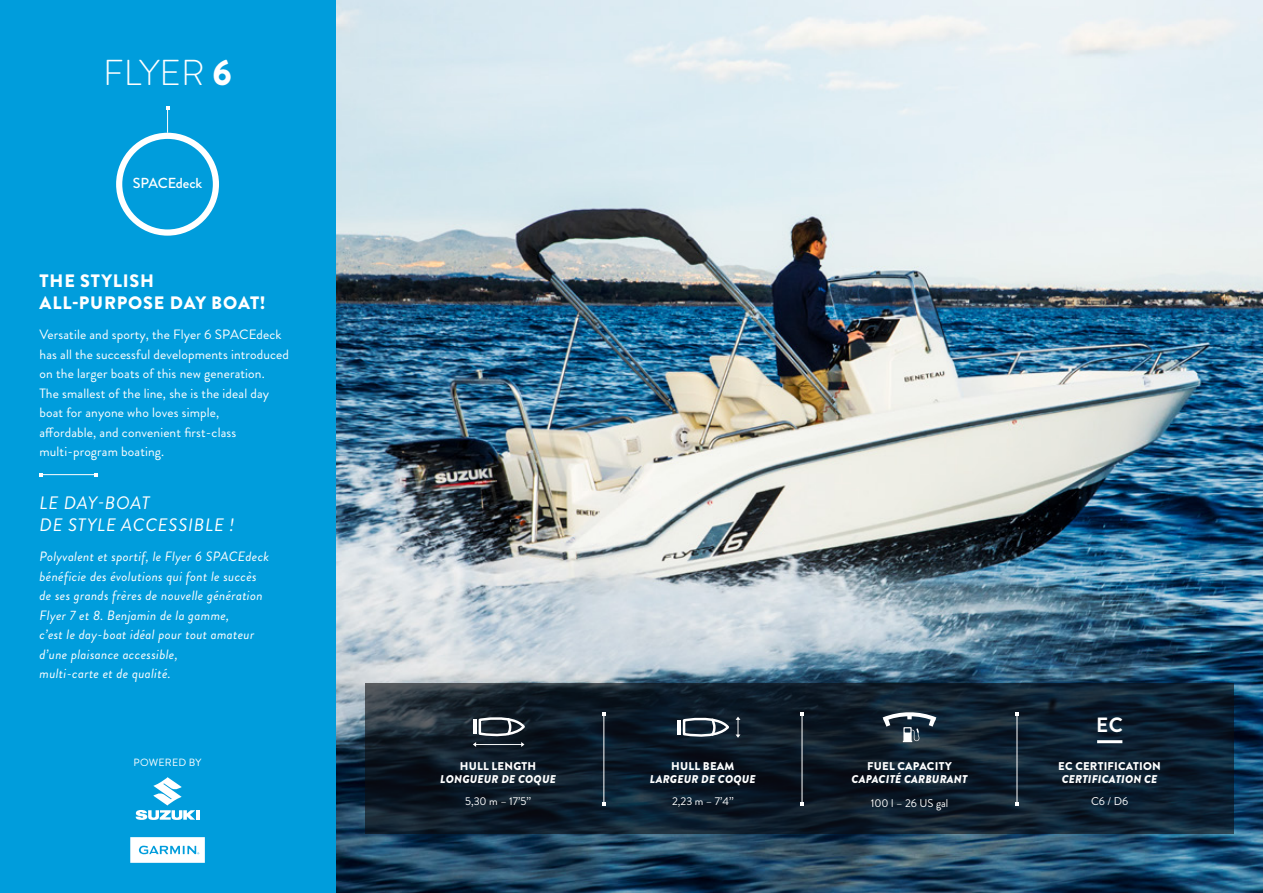
<style>
.page{position:relative;width:1263px;height:893px;background:#fff}
.page>*{position:absolute;margin:0;border:0;box-sizing:border-box;transform-origin:0 0}
.t1{font:300 36px "Brandon Grotesque";color:#fff}
.t2{font:700 20.7px "Brandon Grotesque";color:#fff}
.t3{font:900 18px/21.6px "Brandon Grotesque";letter-spacing:.045em;color:#fff}
.t4{font:italic 18px/21.6px "Brandon Grotesque";letter-spacing:.045em;color:#fff}
.t5{font:500 14.55px "Brandon Grotesque";letter-spacing:-.01em;color:#fff}
.t6{font:13.5px/19.5px "Brandon Grotesque";letter-spacing:.01em;color:#fff}
.t7{font:italic 13.5px/19.5px "Brandon Grotesque";letter-spacing:.025em;color:#fff}
.t8{font:italic 900 11.25px "Brandon Grotesque";letter-spacing:.02em;color:#fff}
.t9{font:900 11.25px "Brandon Grotesque";letter-spacing:.02em;color:#fff}
.t10{font:11.25px "Brandon Grotesque";color:#fff}
.t11{font:10.5px "Brandon Grotesque";letter-spacing:.02em;color:#fff}
.s1{font-weight:900}
</style>
<div class="page">
<img style="left:335px;top:0;width:928px;height:893px">
<div style="left:0;top:0;width:335px;height:893px;background:#009ddc"></div>
<svg style="left:116px;top:106px;width:103px;height:130px"></svg>
<hr style="left:41px;top:474px;width:55px;height:1px;background:#fff">
<svg style="left:365px;top:684px;width:868px;height:150px;background:#101f2d"></svg>
<hr style="left:603px;top:714px;width:1px;height:90px;background:#fff">
<hr style="left:802px;top:714px;width:1px;height:90px;background:#fff">
<svg style="left:800px;top:712px;width:4px;height:4px"></svg>
<hr style="left:1016px;top:714px;width:1px;height:90px;background:#fff">
<svg style="left:1015px;top:712px;width:4px;height:4px"></svg>
<hr style="left:678px;top:720px;width:3px;height:14px;background:#fff">
<svg style="left:682px;top:714px;width:58px;height:25px"></svg>
<svg style="left:473px;top:714px;width:53px;height:33px"></svg>
<svg style="left:883px;top:710px;width:53px;height:32px"></svg>
<hr style="left:1097px;top:740px;width:25px;height:3px;background:#fff">
<svg style="left:136px;top:777px;width:63px;height:43px"></svg>
<svg style="left:130px;top:837px;width:75px;height:26px;background:#def2fa"></svg>
<h1 class="t1" style="left:103px;top:48px;width:130px">FLYER <span class="s1">6</span></h1>
<p class="t5" style="left:133px;top:172px;width:71px">SPACEdeck</p>
<h3 class="t3" style="left:40px;top:270px;width:227px">THE STYLISH<br>ALL-PURPOSE DAY BOAT!</h3>
<p class="t6" style="left:40px;top:325px;width:251px">Versatile and sporty, the Flyer 6 SPACEdeck has all the successful developments introduced on the larger boats of this new generation.<br>The smallest of the line, she is the ideal day boat for anyone who loves simple,<br>affordable, and convenient first-class multi-program boating.</p>
<h3 class="t4" style="left:40px;top:492px;width:196px">LE DAY-BOAT<br>DE STYLE ACCESSIBLE !</h3>
<p class="t7" style="left:40px;top:547px;width:231px">Polyvalent et sportif, le Flyer 6 SPACEdeck bénéficie des évolutions qui font le succès de ses grands frères de nouvelle génération Flyer 7 et 8. Benjamin de la gamme,<br>c’est le day-boat idéal pour tout amateur d’une plaisance accessible,<br>multi-carte et de qualité.</p>
<p class="t11" style="left:134px;top:755px;width:69px">POWERED BY</p>
<p class="t9" style="left:460px;top:758px;width:78px">HULL LENGTH</p>
<p class="t8" style="left:440px;top:771px;width:117px">LONGUEUR DE COQUE</p>
<p class="t10" style="left:465px;top:794px;width:68px">5,30 m – 17’5’’</p>
<p class="t9" style="left:671px;top:758px;width:65px">HULL BEAM</p>
<p class="t8" style="left:650px;top:771px;width:107px">LARGEUR DE COQUE</p>
<p class="t10" style="left:672px;top:794px;width:63px">2,23 m – 7’4’’</p>
<p class="t9" style="left:867px;top:758px;width:86px">FUEL CAPACITY</p>
<p class="t8" style="left:851px;top:771px;width:117px">CAPACITÉ CARBURANT</p>
<p class="t10" style="left:871px;top:795px;width:79px">100 l – 26 US gal</p>
<h2 class="t2" style="left:1096px;top:710px;width:28px">EC</h2>
<p class="t9" style="left:1058px;top:758px;width:104px">EC CERTIFICATION</p>
<p class="t8" style="left:1062px;top:771px;width:97px">CERTIFICATION CE</p>
<p class="t10" style="left:1091px;top:794px;width:39px">C6 / D6</p>
</div>
